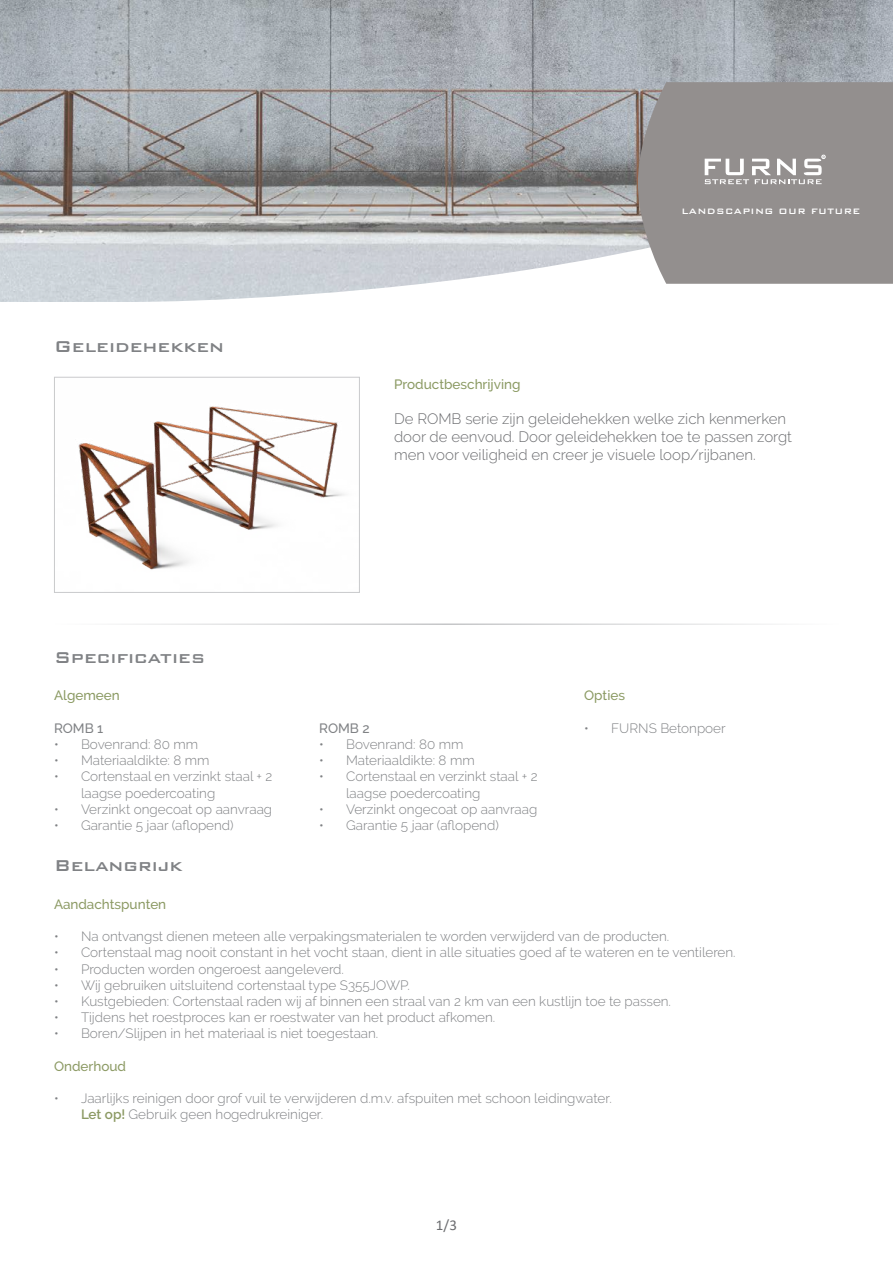
<style>
.page{position:relative;width:893px;height:1263px;background:#fff}
.page>*{position:absolute;margin:0;border:0;box-sizing:border-box;transform-origin:0 0}
.t1{font:500 21px "Bank Gothic BT";color:#808285}
.t2{font:300 15px/18px "Raleway";color:#6c6d70}
.t3{font:15px "Calibri";color:#6c6d70}
.t4{font:300 13.5px/16.2px "Raleway";color:#808285}
.t5{font:500 13.5px "Raleway";color:#8b9a63}
.t6{font:500 13.5px "Raleway";color:#8c9a64}
.t7{font:500 13.5px "Raleway";color:#808285}
.t8{font:500 10.5px "Bank Gothic BT";letter-spacing:.04em;color:#fff}
.t9{font:700 2.85px "Arial";color:#fff}
.s1{font-weight:600;color:#8c9a64}
</style>
<div class="page">
<img style="left:0;top:0;width:893px;height:301px">
<svg style="left:128px;top:158px;width:765px;height:219px"></svg>
<div style="left:638px;top:82px;width:255px;height:202px;background:#938f8e"></div>
<svg style="left:705px;top:155px;width:120px;height:29px"></svg>
<img style="left:78px;top:406px;width:267px;height:164px">
<div style="left:54px;top:377px;width:306px;height:216px;border:1px solid #c9cacc"></div>
<hr style="left:54px;top:623px;width:785px;height:2px;background:#c5c6c8">
<p class="t9" style="left:822px;top:155px;width:4px">R</p>
<p class="t1" style="left:54px;top:335px;width:172px">Geleidehekken</p>
<p class="t8" style="left:681px;top:206px;width:180px">LANDSCAPING OUR FUTURE</p>
<p class="t5" style="left:394px;top:377px;width:128px">Productbeschrijving</p>
<p class="t2" style="left:394px;top:409px;width:399px">De ROMB serie zijn geleidehekken welke zich kenmerken door de eenvoud. Door geleidehekken toe te passen zorgt men voor veiligheid en creer je visuele loop/rijbanen.</p>
<p class="t1" style="left:54px;top:645px;width:153px">Specificaties</p>
<p class="t5" style="left:54px;top:688px;width:67px">Algemeen</p>
<p class="t7" style="left:54px;top:720px;width:51px">ROMB 1</p>
<p class="t4" style="left:54px;top:736px;width:146px">• Bovenrand: 80 mm</p>
<p class="t4" style="left:54px;top:752px;width:157px">• Materiaaldikte: 8 mm</p>
<p class="t4" style="left:81px;top:768px;width:193px;text-indent:-27px">• Cortenstaal en verzinkt staal + 2 laagse poedercoating</p>
<p class="t4" style="left:54px;top:801px;width:220px">• Verzinkt ongecoat op aanvraag</p>
<p class="t4" style="left:54px;top:817px;width:181px">• Garantie 5 jaar (aflopend)</p>
<p class="t1" style="left:54px;top:854px;width:130px">Belangrijk</p>
<p class="t7" style="left:319px;top:720px;width:52px">ROMB 2</p>
<p class="t4" style="left:319px;top:736px;width:146px">• Bovenrand: 80 mm</p>
<p class="t4" style="left:319px;top:752px;width:157px">• Materiaaldikte: 8 mm</p>
<p class="t4" style="left:346px;top:768px;width:193px;text-indent:-27px">• Cortenstaal en verzinkt staal + 2 laagse poedercoating</p>
<p class="t4" style="left:319px;top:801px;width:220px">• Verzinkt ongecoat op aanvraag</p>
<p class="t4" style="left:319px;top:817px;width:181px">• Garantie 5 jaar (aflopend)</p>
<p class="t5" style="left:584px;top:688px;width:42px">Opties</p>
<p class="t4" style="left:584px;top:720px;width:143px">• FURNS Betonpoer</p>
<p class="t6" style="left:54px;top:896px;width:114px">Aandachtspunten</p>
<p class="t4" style="left:54px;top:928px;width:617px">• Na ontvangst dienen meteen alle verpakingsmaterialen te worden verwijderd van de producten.</p>
<p class="t4" style="left:54px;top:944px;width:683px">• Cortenstaal mag nooit constant in het vocht staan, dient in alle situaties goed af te wateren en te ventileren.</p>
<p class="t4" style="left:54px;top:961px;width:291px">• Producten worden ongeroest aangeleverd.</p>
<p class="t4" style="left:54px;top:977px;width:357px">• Wij gebruiken uitsluitend cortenstaal type S355JOWP.</p>
<p class="t4" style="left:54px;top:993px;width:618px">• Kustgebieden: Cortenstaal raden wij af binnen een straal van 2 km van een kustlijn toe te passen.</p>
<p class="t4" style="left:54px;top:1009px;width:443px">• Tijdens het roestproces kan er roestwater van het product afkomen.</p>
<p class="t4" style="left:54px;top:1025px;width:326px">• Boren/Slijpen in het materiaal is niet toegestaan.</p>
<p class="t6" style="left:54px;top:1058px;width:74px">Onderhoud</p>
<p class="t4" style="left:81px;top:1090px;width:532px;text-indent:-27px">• Jaarlijks reinigen door grof vuil te verwijderen d.m.v. afspuiten met schoon leidingwater.<br><span class="s1">Let op!</span> Gebruik geen hogedrukreiniger.</p>
<p class="t3" style="left:436px;top:1215px;width:22px">1/3</p>
</div>
